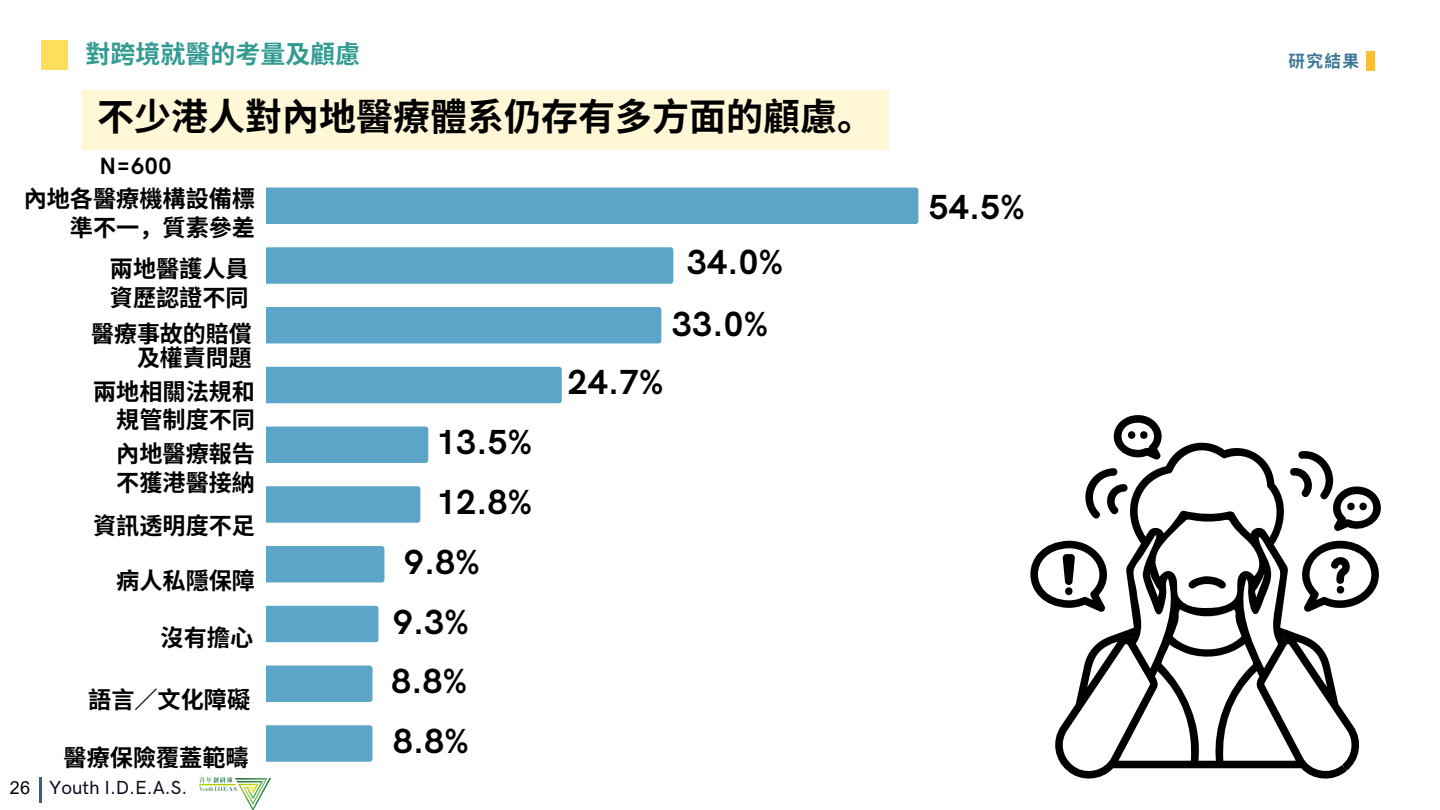
<style>
.page{position:relative;width:1440px;height:810px;background:#fff}
.page>*{position:absolute;margin:0;border:0;box-sizing:border-box;transform-origin:0 0}
.t1{font:700 37px "Noto Sans CJ Ksc";color:#000}
.t2{font:700 34.9px "HK Grotesk Pro";color:#000}
.t3{font:700 25px "Noto Sans CJ Ksc";color:#349b92}
.t4{font:700 23.6px "HK Grotesk Pro";color:#000}
.t5{font:700 23.2px/28.5px "Noto Sans CJ Ksc";color:#000;text-align:right}
.t6{font:700 22.9px/23.2px "Noto Sans CJ Ksc";color:#000;text-align:right}
.t7{font:500 19px "HK Grotesk Pro";color:#0d0a1e}
.t8{font:18px "Arial MT Pro";color:#000}
.t9{font:700 16.7px "Noto Sans CJ Ksc";color:#3a7795}
</style>
<div class="page">
<div style="left:1366px;top:51px;width:8px;height:20px;background:#fcbe37"></div>
<div style="left:41px;top:40px;width:27px;height:30px;background:#ffde59"></div>
<div style="left:267px;top:188px;width:651px;height:36px;background:#5ca5c8"></div>
<div style="left:267px;top:247px;width:406px;height:37px;background:#5ca5c8"></div>
<div style="left:267px;top:307px;width:394px;height:36px;background:#5ca5c8"></div>
<div style="left:267px;top:367px;width:295px;height:36px;background:#5ca5c8"></div>
<div style="left:267px;top:427px;width:161px;height:36px;background:#5ca5c8"></div>
<div style="left:267px;top:486px;width:153px;height:37px;background:#5ca5c8"></div>
<div style="left:267px;top:546px;width:117px;height:36px;background:#5ca5c8"></div>
<div style="left:267px;top:606px;width:111px;height:36px;background:#5ca5c8"></div>
<div style="left:267px;top:666px;width:106px;height:36px;background:#5ca5c8"></div>
<div style="left:267px;top:725px;width:106px;height:37px;background:#5ca5c8"></div>
<svg style="left:1030px;top:415px;width:351px;height:364px"></svg>
<div style="left:82px;top:90px;width:807px;height:59px;background:#fff7d6"></div>
<img style="left:200px;top:778px;width:71px;height:32px">
<hr style="left:39px;top:777px;width:3px;height:25px;background:#30637d">
<p class="t3" style="left:85px;top:34px;width:276px">對跨境就醫的考量及顧慮</p>
<h3 class="t9" style="left:1288px;top:48px;width:72px">研究結果</h3>
<h2 class="t1" style="left:97px;top:88px;width:778px">不少港人對內地醫療體系仍存有多方面的顧慮。</h2>
<p class="t4" style="left:100px;top:153px;width:74px">N=600</p>
<h3 class="t5" style="left:24px;top:183px;width:233px">內地各醫療機構設備標準不一，質素參差</h3>
<h3 class="t5" style="left:110px;top:253px;width:140px;line-height:29.2px;text-align:left">兩地醫護人員資歷認證不同</h3>
<h3 class="t6" style="left:91px;top:321px;width:162px">醫療事故的賠償及權責問題</h3>
<h3 class="t5" style="left:93px;top:376px;width:164px">兩地相關法規和規管制度不同</h3>
<h3 class="t5" style="left:116px;top:438px;width:140px;text-align:left">內地醫療報告不獲港醫接納</h3>
<h3 class="t5" style="left:93px;top:510px;width:162px">資訊透明度不足</h3>
<h3 class="t5" style="left:116px;top:565px;width:140px">病人私隱保障</h3>
<h3 class="t5" style="left:161px;top:622px;width:93px">沒有擔心</h3>
<h3 class="t5" style="left:88px;top:684px;width:164px">語言／文化障礙</h3>
<h1 class="t5" style="left:64px;top:742px;width:187px">醫療保險覆蓋範疇</h1>
<h1 class="t8" style="left:10px;top:781px;width:22px">26</h1>
<p class="t7" style="left:49px;top:777px;width:140px">Youth I.D.E.A.S.</p>
<h3 class="t2" style="left:436px;top:423px;width:98px">13.5%</h3>
<h1 class="t2" style="left:436px;top:483px;width:98px">12.8%</h1>
<h1 class="t2" style="left:404px;top:542px;width:77px">9.8%</h1>
<h1 class="t2" style="left:393px;top:602px;width:77px">9.3%</h1>
<h1 class="t2" style="left:391px;top:662px;width:77px">8.8%</h1>
<h1 class="t2" style="left:393px;top:722px;width:77px">8.8%</h1>
<h1 class="t2" style="left:687px;top:242px;width:98px">34.0%</h1>
<h1 class="t2" style="left:672px;top:304px;width:98px">33.0%</h1>
<h1 class="t2" style="left:567px;top:363px;width:98px">24.7%</h1>
<h1 class="t2" style="left:929px;top:187px;width:98px">54.5%</h1>
</div>
